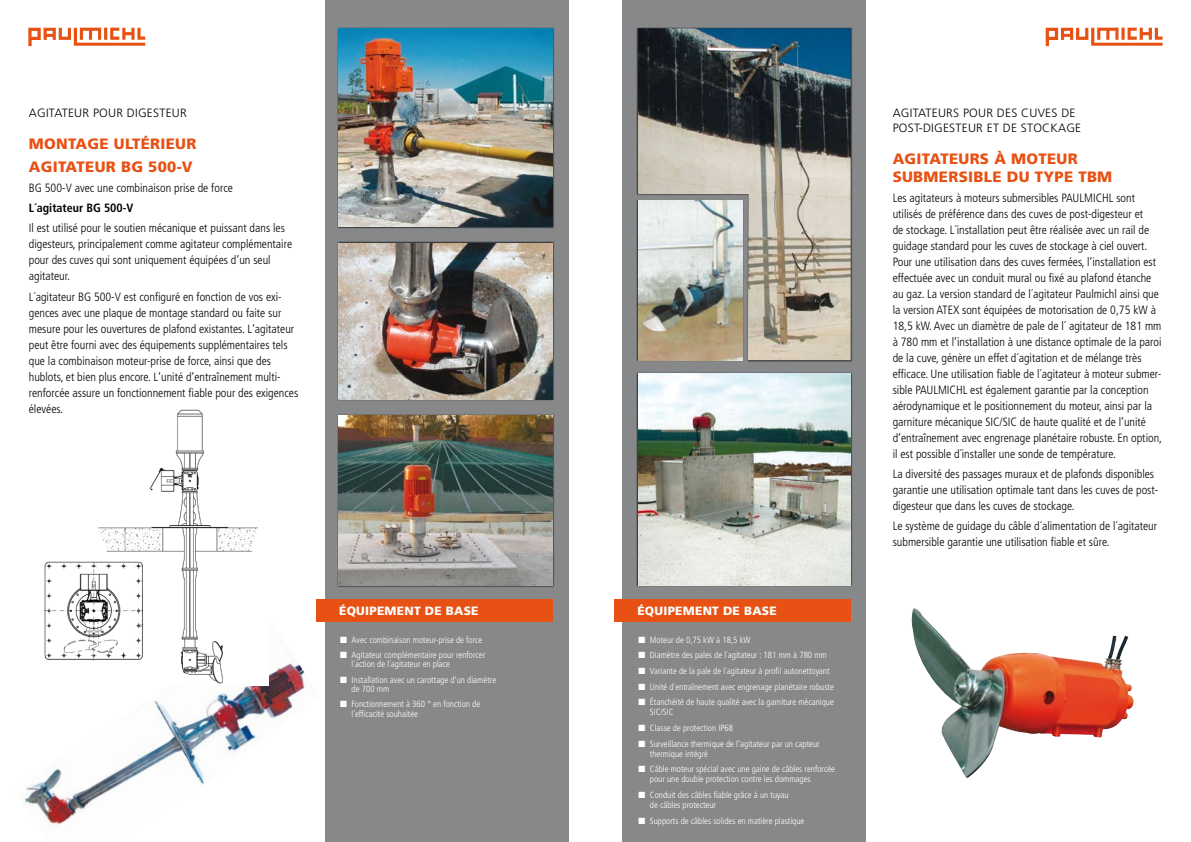
<style>
.page{position:relative;width:1191px;height:842px;background:#fff}
.page>*{position:absolute;margin:0;border:0;box-sizing:border-box;transform-origin:0 0}
.t1{font:900 15px/18px "Frutiger";letter-spacing:.02em;color:#e75113}
.t2{font:300 condensed 12px/16px "Frutiger";color:#000}
.t3{font:300 12px/14.4px "Frutiger";letter-spacing:.02em;color:#000}
.t4{font:900 12px "Frutiger";letter-spacing:.02em;color:#fff}
.t5{font:700 condensed 12px "Frutiger";color:#000}
.t6{font:300 condensed 9px/10px "Frutiger";color:#fff}
</style>
<div class="page">
<svg style="left:1045px;top:28px;width:117px;height:18px"></svg>
<div style="left:622px;top:0;width:244px;height:842px;background:#87888a"></div>
<div style="left:614px;top:599px;width:237px;height:23px;background:#e75113"></div>
<img style="left:911px;top:608px;width:223px;height:170px">
<div style="left:636px;top:372px;width:220px;height:219px;background:#000;opacity:.75"></div>
<img style="left:638px;top:374px;width:212px;height:211px">
<div style="left:636px;top:27px;width:220px;height:339px;background:#000;opacity:.75"></div>
<img style="left:638px;top:28px;width:212px;height:332px">
<div style="left:636px;top:200px;width:111px;height:165px;background:#000;opacity:.75"></div>
<img style="left:638px;top:201px;width:104px;height:159px">
<div style="left:325px;top:0;width:243px;height:842px;background:#87888a"></div>
<div style="left:337px;top:242px;width:221px;height:162px;background:#000;opacity:.75"></div>
<img style="left:338px;top:243px;width:215px;height:156px">
<div style="left:337px;top:414px;width:221px;height:177px;background:#000;opacity:.75"></div>
<img style="left:338px;top:415px;width:215px;height:170px">
<div style="left:337px;top:27px;width:221px;height:205px;background:#000;opacity:.75"></div>
<img style="left:338px;top:28px;width:215px;height:199px">
<svg style="left:28px;top:28px;width:117px;height:18px"></svg>
<img style="left:22px;top:663px;width:286px;height:165px">
<div style="left:316px;top:599px;width:237px;height:23px;background:#e75113"></div>
<img style="left:94px;top:409px;width:175px;height:276px">
<img style="left:33px;top:557px;width:120px;height:108px">
<p class="t3" style="left:29px;top:106px;width:159px">AGITATEUR POUR DIGESTEUR</p>
<p class="t1" style="left:29px;top:133px;width:169px;line-height:22.2px">MONTAGE ULTÉRIEUR<br>AGITATEUR BG 500-V</p>
<p class="t2" style="left:29px;top:180px;width:205px">BG 500-V avec une combinaison prise de force</p>
<p class="t5" style="left:29px;top:201px;width:106px">L´agitateur BG 500-V</p>
<p class="t2" style="left:29px;top:220px;width:265px">Il est utilisé pour le soutien mécanique et puissant dans les digesteurs, principalement comme agitateur complémentaire pour des cuves qui sont uniquement équipées d‘un seul agitateur.</p>
<p class="t2" style="left:29px;top:289px;width:271px">L´agitateur BG 500-V est configuré en fonction de vos exi&shy;gences avec une plaque de montage standard ou faite sur mesure pour les ouvertures de plafond existantes. L‘agitateur peut être fourni avec des équipements supplémentaires tels que la combinaison moteur-prise de force, ainsi que des hublots, et bien plus encore. L‘unité d‘entraînement multi&shy;renforcée assure un fonctionnement fiable pour des exigences élevées.</p>
<p class="t4" style="left:339px;top:604px;width:27px">ÉQUIPEMENT</p>
<p class="t4" style="left:425px;top:604px;width:39px">DE BASE</p>
<p class="t6" style="left:340px;top:635px;width:144px">■ Avec combinaison moteur-prise de force</p>
<p class="t6" style="left:351px;top:650px;width:135px;line-height:9.5px;text-indent:-11px">■ Agitateur complémentaire pour renforcer l´action de l´agitateur en place</p>
<p class="t6" style="left:351px;top:675px;width:146px;line-height:9.5px;text-indent:-11px">■ Installation avec un carottage d‘un diamètre de 700 mm</p>
<p class="t6" style="left:351px;top:699px;width:130px;line-height:9.5px;text-indent:-11px">■ Fonctionnement à 360 ° en fonction de l´efficacité souhaitée</p>
<p class="t4" style="left:637px;top:604px;width:27px">ÉQUIPEMENT</p>
<p class="t4" style="left:723px;top:604px;width:39px">DE BASE</p>
<p class="t6" style="left:638px;top:635px;width:114px">■ Moteur de 0,75 kW à 18,5 kW</p>
<p class="t6" style="left:638px;top:650px;width:190px">■ Diamètre des pales de l´agitateur : 181 mm à 780 mm</p>
<p class="t6" style="left:638px;top:666px;width:193px">■ Variante de la pale de l´agitateur à profil autonettoyant</p>
<p class="t6" style="left:638px;top:682px;width:197px">■ Unité d´entraînement avec engrenage planétaire robuste</p>
<p class="t6" style="left:650px;top:697px;width:185px;text-indent:-11px">■ Étanchéité de haute qualité avec la garniture mécanique<br>SIC/SIC</p>
<p class="t6" style="left:638px;top:723px;width:96px">■ Classe de protection IP68</p>
<p class="t6" style="left:650px;top:739px;width:171px;text-indent:-11px">■ Surveillance thermique de l‘agitateur par un capteur thermique intégré</p>
<p class="t6" style="left:650px;top:764px;width:187px;text-indent:-11px">■ Câble moteur spécial avec une gaine de câbles renforcée pour une double protection contre les dommages</p>
<p class="t6" style="left:650px;top:790px;width:140px;text-indent:-11px">■ Conduit des câbles fiable grâce à un tuyau de câbles protecteur</p>
<p class="t6" style="left:638px;top:816px;width:167px">■ Supports de câbles solides en matière plastique</p>
<p class="t3" style="left:892px;top:106px;width:190px">AGITATEURS POUR DES CUVES DE<br>POST-DIGESTEUR ET DE STOCKAGE</p>
<p class="t1" style="left:892px;top:149px;width:221px">AGITATEURS À MOTEUR<br>SUBMERSIBLE DU TYPE TBM</p>
<p class="t2" style="left:892px;top:190px;width:271px">Les agitateurs à moteurs submersibles PAULMICHL sont utilisés de préférence dans des cuves de post-digesteur et<br>de stockage. L´installation peut être réalisée avec un rail de guidage standard pour les cuves de stockage à ciel ouvert.<br>Pour une utilisation dans des cuves fermées, l‘installation est effectuée avec un conduit mural ou fixé au plafond étanche au gaz. La version standard de l´agitateur Paulmichl ainsi que la version ATEX sont équipées de motorisation de 0,75 kW à 18,5 kW. Avec un diamètre de pale de l´ agitateur de 181 mm à 780 mm et l‘installation à une distance optimale de la paroi de la cuve, génère un effet d´agitation et de mélange très efficace. Une utilisation fiable de l´agitateur à moteur submer&shy;sible PAULMICHL est également garantie par la conception aérodynamique et le positionnement du moteur, ainsi par la garniture mécanique SIC/SIC de haute qualité et de l‘unité d‘entraînement avec engrenage planétaire robuste. En option, il est possible d´installer une sonde de température.</p>
<p class="t2" style="left:892px;top:466px;width:267px">La diversité des passages muraux et de plafonds disponibles garantie une utilisation optimale tant dans les cuves de post&shy;digesteur que dans les cuves de stockage.</p>
<p class="t2" style="left:892px;top:518px;width:266px">Le système de guidage du câble d´alimentation de l´agitateur submersible garantie une utilisation fiable et sûre.</p>
</div>
